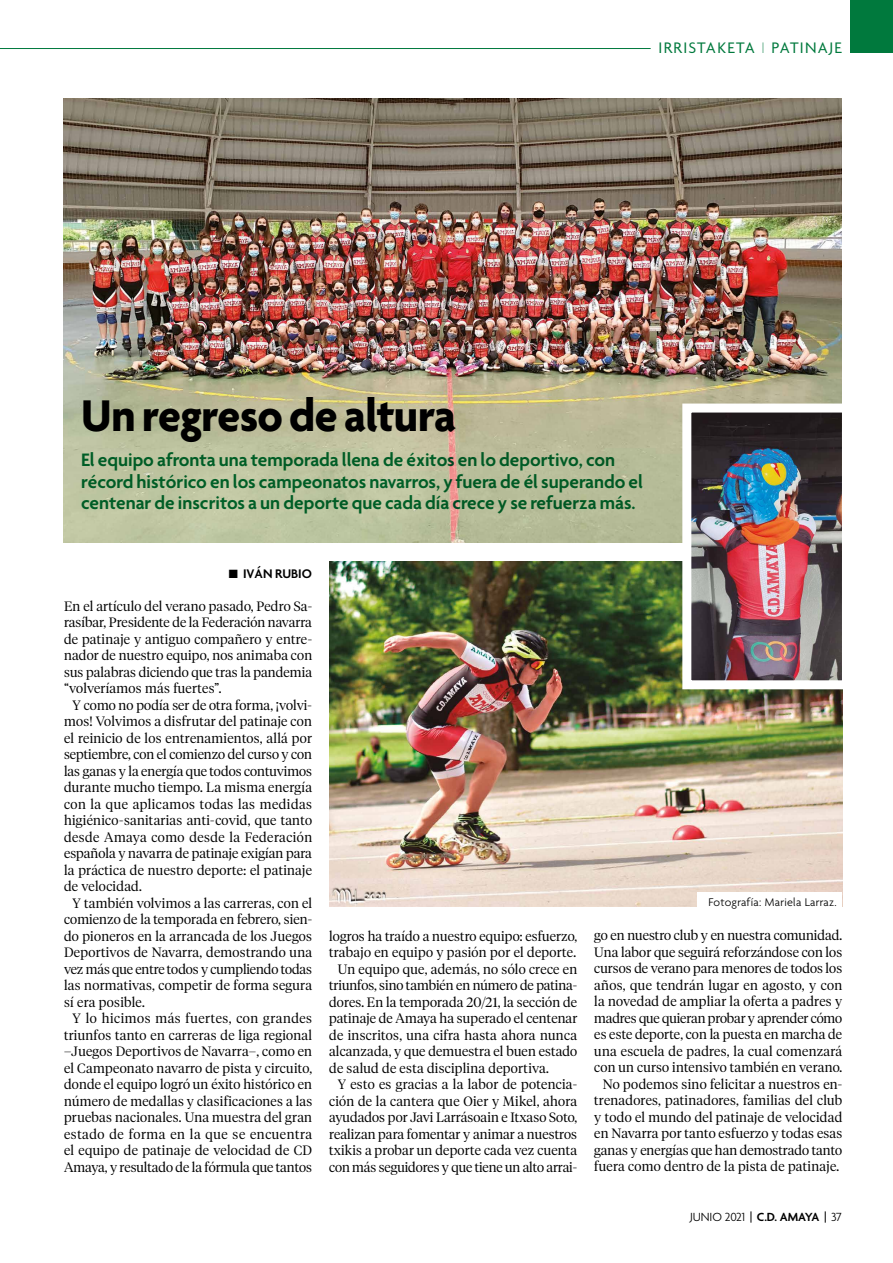
<style>
.page{position:relative;width:893px;height:1263px;background:#fff}
.page>*{position:absolute;margin:0;border:0;box-sizing:border-box;transform-origin:0 0}
.t1{font:700 48px "Agenda";letter-spacing:-.015em;color:#000}
.t2{font:600 19.5px/21.8px "Agenda";color:#00793d}
.t3{font:16.5px "Agenda";letter-spacing:.08em;color:#00793d}
.t4{font:300 13.5px/16.5px "Tiempos Headline";letter-spacing:.015em;color:#000;text-align:justify}
.t5{font:300 13.5px "Tiempos Headline";letter-spacing:-.005em;color:#000}
.t6{font:600 13.5px "Agenda";color:#000}
.t7{font:300 12.75px "Agenda";letter-spacing:-.01em;color:#000}
.t8{font:300 12px "Agenda";letter-spacing:.025em;color:#000}
.s1{font-weight:100}
.s2{font-weight:600}
</style>
<div class="page">
<div style="left:850px;top:0;width:43px;height:53px;background:#00793d"></div>
<img style="left:64px;top:98px;width:778px;height:444px">
<hr style="left:0;top:48px;width:842px;height:1px;background:#00793d">
<div style="left:651px;top:38px;width:191px;height:19px;background:#fff"></div>
<img style="left:329px;top:561px;width:513px;height:345px">
<img style="left:678px;top:399px;width:165px;height:295px">
<div style="left:697px;top:892px;width:145px;height:26px;background:#fff"></div>
<svg style="left:751px;top:1211px;width:1px;height:12px"></svg>
<svg style="left:825px;top:1211px;width:1px;height:12px"></svg>
<p class="t3" style="left:658px;top:39px;width:185px">IRRISTAKETA <span class="s1">I</span> PATINAJE</p>
<h1 class="t1" style="left:81px;top:390px;width:377px">Un regreso de altura</h1>
<h2 class="t2" style="left:81px;top:450px;width:563px">El equipo afronta una temporada llena de éxitos en lo deportivo, con récord histórico en los campeonatos navarros, y fuera de él superando el centenar de inscritos a un deporte que cada día crece y se refuerza más.</h2>
<p class="t6" style="left:229px;top:566px;width:85px">■ IVÁN RUBIO</p>
<p class="t4" style="left:64px;top:597px;width:250px">En el artículo del verano pasado, Pedro Sa&shy;rasíbar, Presidente de la Federación navarra de patinaje y antiguo compañero y entre&shy;nador de nuestro equipo, nos animaba con sus palabras diciendo que tras la pandemia “volveríamos más fuertes”.</p>
<p class="t4" style="left:64px;top:696px;width:250px;text-indent:9px">Y como no podía ser de otra forma, ¡volvi&shy;mos! Volvimos a disfrutar del patinaje con el reinicio de los entrenamientos, allá por septiembre, con el comienzo del curso y con las ganas y la energía que todos contuvimos durante mucho tiempo. La misma energía con la que aplicamos todas las medidas higiénico-sanitarias anti-covid, que tanto desde Amaya como desde la Federación española y navarra de patinaje exigían para la práctica de nuestro deporte: el patinaje de velocidad.</p>
<p class="t4" style="left:64px;top:894px;width:249px;text-indent:9px">Y también volvimos a las carreras, con el comienzo de la temporada en febrero, sien&shy;do pioneros en la arrancada de los Juegos Deportivos de Navarra, demostrando una vez más que entre todos y cumpliendo todas las normativas, competir de forma segura sí era posible.</p>
<p class="t4" style="left:64px;top:1009px;width:250px;text-indent:9px">Y lo hicimos más fuertes, con grandes triunfos tanto en carreras de liga regional –Juegos Deportivos de Navarra–, como en el Campeonato navarro de pista y circuito, donde el equipo logró un éxito histórico en número de medallas y clasificaciones a las pruebas nacionales. Una muestra del gran estado de forma en la que se encuentra el equipo de patinaje de velocidad de CD Amaya, y resultado de la fórmula que tantos</p>
<p class="t4" style="left:329px;top:927px;width:250px">logros ha traído a nuestro equipo: esfuerzo,</p>
<p class="t4" style="left:329px;top:943px;width:248px">trabajo en equipo y pasión por el deporte.</p>
<p class="t4" style="left:338px;top:960px;width:241px">Un equipo que, además, no sólo crece en</p>
<p class="t4" style="left:329px;top:976px;width:250px">triunfos, sino también en número de patina-</p>
<p class="t4" style="left:329px;top:993px;width:249px">dores. En la temporada 20/21, la sección de</p>
<p class="t4" style="left:329px;top:1009px;width:250px">patinaje de Amaya ha superado el centenar</p>
<p class="t4" style="left:329px;top:1026px;width:249px">de inscritos, una cifra hasta ahora nunca</p>
<p class="t4" style="left:329px;top:1042px;width:250px">alcanzada, y que demuestra el buen estado</p>
<p class="t4" style="left:329px;top:1059px;width:221px">de salud de esta disciplina deportiva.</p>
<p class="t4" style="left:338px;top:1075px;width:241px">Y esto es gracias a la labor de potencia-</p>
<p class="t4" style="left:329px;top:1092px;width:249px">ción de la cantera que Oier y Mikel, ahora</p>
<p class="t4" style="left:329px;top:1108px;width:250px">ayudados por Javi Larrásoain e Itxaso Soto,</p>
<p class="t4" style="left:329px;top:1125px;width:249px">realizan para fomentar y animar a nuestros</p>
<p class="t4" style="left:329px;top:1141px;width:249px">txikis a probar un deporte cada vez cuenta</p>
<p class="t5" style="left:329px;top:1157px;width:249px">con más seguidores y que tiene un alto arrai-</p>
<p class="t8" style="left:708px;top:896px;width:130px">Fotografía: Mariela Larraz.</p>
<p class="t4" style="left:594px;top:927px;width:250px;text-align:right">go en nuestro club y en nuestra comunidad.<br>Una labor que seguirá reforzándose con los cursos de verano para menores de todos los años, que tendrán lugar en agosto, y con la novedad de ampliar la oferta a padres y madres que quieran probar y aprender cómo es este deporte, con la puesta en marcha de una escuela de padres, la cual comenzará con un curso intensivo también en verano.<br>No podemos sino felicitar a nuestros en&shy;trenadores, patinadores, familias del club y todo el mundo del patinaje de velocidad en Navarra por tanto esfuerzo y todas esas ganas y energías que han demostrado tanto fuera como dentro de la pista de patinaje.</p>
<p class="t7" style="left:690px;top:1210px;width:153px">JUNIO 2021 <span class="s2">C.D. AMAYA</span> 37</p>
</div>
